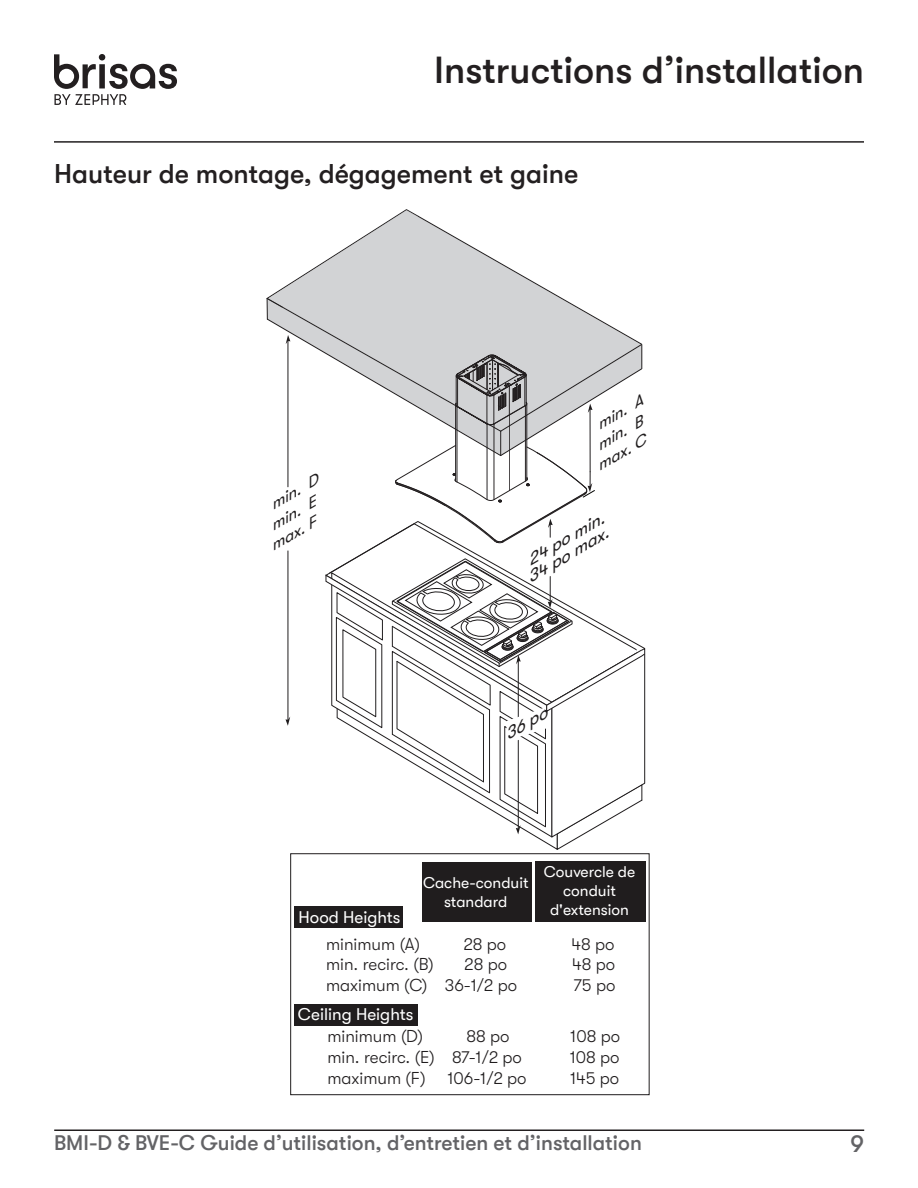
<style>
.page{position:relative;width:918px;height:1188px;background:#fff}
.page>*{position:absolute;margin:0;border:0;box-sizing:border-box;transform-origin:0 0}
.t1{font:500 37.5px "GT Walsheim";color:#231f20}
.t2{font:500 27px "GT Walsheim";color:#231f20}
.t3{font:500 24px "GT Walsheim";color:#636366}
.t4{font:500 21px "GT Walsheim";color:#636366}
.t5{font:300 17.25px "GT Walsheim";color:#201d1e}
.t6{font:17.25px "GT Walsheim";color:#fff}
.t7{font:italic 16.05px/15px "GT Walsheim";color:#201d1e;text-align:center;scale:1.15 1}
.t8{font:15.75px/18.9px "GT Walsheim";color:#fff;text-align:center}
.t9{font:italic 14.85px "GT Walsheim";color:#201d1e;scale:1.15 1}
</style>
<div class="page">
<hr style="left:54px;top:141px;width:810px;height:2px;background:#231f20">
<hr style="left:54px;top:1130px;width:810px;height:1px;background:#231f20">
<svg style="left:54px;top:54px;width:123px;height:51px"></svg>
<div style="left:294px;top:1005px;width:123px;height:21px;background:#201d1e"></div>
<div style="left:295px;top:906px;width:108px;height:21px;background:#201d1e"></div>
<div style="left:535px;top:861px;width:110px;height:60px;background:#201d1e"></div>
<div style="left:290px;top:853px;width:359px;height:242px;border:1px solid #201d1e"></div>
<div style="left:422px;top:862px;width:110px;height:59px;background:#201d1e"></div>
<svg style="left:266px;top:209px;width:379px;height:641px"></svg>
<h1 class="t1" style="left:434px;top:49px;width:431px">Instructions d’installation</h1>
<h2 class="t2" style="left:54px;top:158px;width:526px">Hauteur de montage, dégagement et gaine</h2>
<p class="t9" style="left:266px;top:498px;width:48px;rotate:-30deg">min. D</p>
<p class="t9" style="left:266px;top:519px;width:46px;rotate:-30deg">min. E</p>
<p class="t9" style="left:266px;top:540px;width:46px;rotate:-30deg">max. F</p>
<p class="t9" style="left:593px;top:418px;width:46px;rotate:-30deg">min. A</p>
<p class="t9" style="left:593px;top:439px;width:46px;rotate:-30deg">min. B</p>
<p class="t9" style="left:593px;top:460px;width:49px;rotate:-30deg">max. C</p>
<p class="t7" style="left:516px;top:559px;width:85px;rotate:-30deg">24 po min.<br>34 po max.</p>
<p class="t7" style="left:501px;top:729px;width:42px;rotate:-30deg">36 po</p>
<p class="t6" style="left:299px;top:908px;width:103px">Hood Heights</p>
<p class="t8" style="left:423px;top:873px;width:107px">Cache-conduit standard</p>
<p class="t8" style="left:544px;top:862px;width:93px">Couvercle de conduit d'extension</p>
<p class="t5" style="left:326px;top:934px;width:96px">minimum (A)</p>
<p class="t5" style="left:463px;top:934px;width:44px">28 po</p>
<p class="t5" style="left:571px;top:934px;width:45px">48 po</p>
<p class="t5" style="left:326px;top:955px;width:109px">min. recirc. (B)</p>
<p class="t5" style="left:464px;top:955px;width:44px">28 po</p>
<p class="t5" style="left:572px;top:955px;width:45px">48 po</p>
<p class="t5" style="left:326px;top:975px;width:193px">maximum (C) 36-1/2 po</p>
<p class="t5" style="left:574px;top:975px;width:43px">75 po</p>
<p class="t5" style="left:327px;top:1027px;width:97px">minimum (D)</p>
<p class="t5" style="left:467px;top:1027px;width:45px">88 po</p>
<p class="t5" style="left:570px;top:1027px;width:51px">108 po</p>
<p class="t5" style="left:327px;top:1048px;width:196px">min. recirc. (E) 87-1/2 po</p>
<p class="t5" style="left:570px;top:1048px;width:51px">108 po</p>
<p class="t5" style="left:327px;top:1068px;width:100px">maximum (F)</p>
<p class="t5" style="left:447px;top:1068px;width:81px">106-1/2 po</p>
<p class="t5" style="left:570px;top:1068px;width:51px">145 po</p>
<p class="t6" style="left:298px;top:1005px;width:117px">Ceiling Heights</p>
<p class="t4" style="left:54px;top:1131px;width:589px">BMI-D &amp; BVE-C Guide d’utilisation, d’entretien et d’installation</p>
<h3 class="t3" style="left:850px;top:1131px;width:15px">9</h3>
</div>
